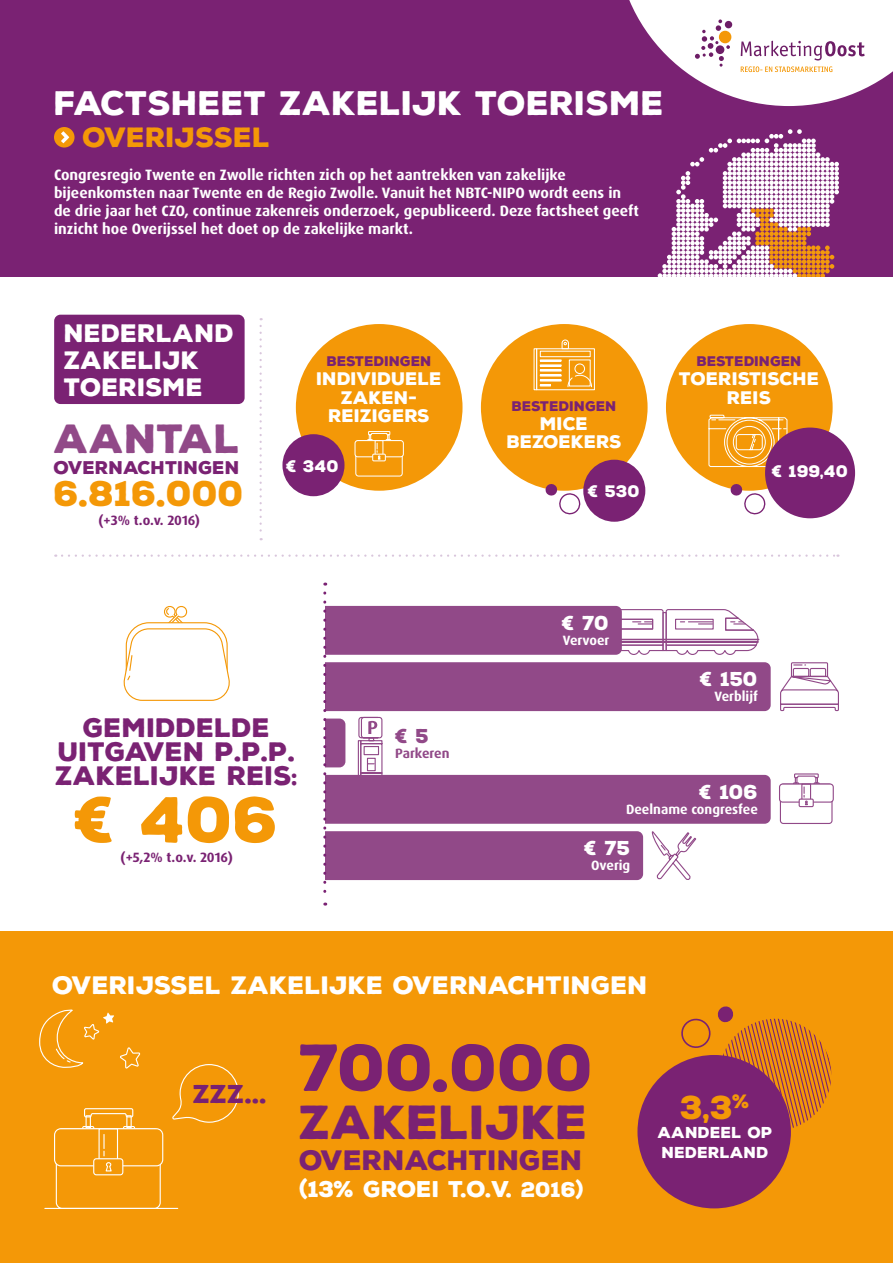
<style>
.page{position:relative;width:893px;height:1263px;background:#fff}
.page>*{position:absolute;margin:0;border:0;box-sizing:border-box;transform-origin:0 0}
.t1{font:900 63.9px "Nexa Rust Sans";color:#7a2273}
.t2{font:900 62.85px "Nexa Rust Sans";color:#f49807}
.t3{font:900 46.35px "Nexa Rust Sans";color:#7a2273}
.t4{font:900 39.6px "Nexa Rust Sans";color:#914988}
.t5{font:900 34.65px "Nexa Rust Sans";color:#f49807}
.t6{font:900 33px "Nexa Rust Sans";color:#fff}
.t7{font:900 32.1px "Nexa Rust Sans";color:#f49807}
.t8{font:900 27.15px "Nexa Rust Sans";color:#7a2273}
.t9{font:900 27px "Nexa Rust Sans";color:#f49807}
.t10{font:900 25.95px/24px "Nexa Rust Sans";color:#7a2273;text-align:center}
.t11{font:900 25.05px "Nexa Rust Sans";color:#782173}
.t12{font:900 24.45px/26.7px "Nexa Rust Sans";color:#fff}
.t13{font:900 22.05px "Nexa Rust Sans";color:#fff}
.t14{font:900 19.5px "Nexa Rust Sans";letter-spacing:-.01em;color:#fff}
.t15{font:900 19.5px "Nexa Rust Sans";color:#914988}
.t16{font:900 17.85px "Nexa Rust Sans";color:#7a2273}
.t17{font:900 17.55px/18.8px "Nexa Rust Sans";color:#fff;text-align:center}
.t18{font:900 16.2px "Nexa Rust Sans";color:#fff}
.t19{font:900 15.3px/19.5px "Nexa Rust Sans";color:#fff}
.t20{font:700 15px/18px "Dax Pro";color:#fff}
.t21{font:700 13.5px "Dax Pro";color:#fff}
.t22{font:900 13.5px "Nexa Rust Sans";color:#7a2273}
.t23{font:700 13.5px "Dax Pro";color:#7a2273}
.t24{font:700 13.5px "Dax Pro";color:#914988}
.s1{font-size:20.7px}
</style>
<div class="page">
<div style="left:0;top:0;width:893px;height:276px;background:#7a2273"></div>
<svg style="left:658px;top:129px;width:181px;height:147px"></svg>
<svg style="left:629px;top:0;width:264px;height:106px"></svg>
<div style="left:54px;top:127px;width:21px;height:21px;background:#f49807;border-radius:50%"></div>
<svg style="left:61px;top:131px;width:8px;height:12px"></svg>
<svg style="left:62px;top:554px;width:776px;height:3px"></svg>
<div style="left:310px;top:606px;width:312px;height:49px;background:#914988;border-radius:6px"></div>
<div style="left:310px;top:662px;width:461px;height:49px;background:#914988;border-radius:6px"></div>
<div style="left:310px;top:775px;width:461px;height:49px;background:#914988;border-radius:6px"></div>
<div style="left:310px;top:831px;width:333px;height:49px;background:#914988;border-radius:6px"></div>
<div style="left:310px;top:718px;width:35px;height:49px;background:#914988;border-radius:6px"></div>
<svg style="left:614px;top:608px;width:145px;height:47px"></svg>
<svg style="left:780px;top:662px;width:59px;height:50px"></svg>
<svg style="left:358px;top:716px;width:25px;height:59px"></svg>
<div style="left:358px;top:740px;width:3px;height:37px;border:1px solid #914988"></div>
<div style="left:780px;top:783px;width:52px;height:41px;border:1px solid #914988;border-radius:3px"></div>
<div style="left:779px;top:784px;width:54px;height:18px;background:#fff;border-radius:3px"></div>
<div style="left:779px;top:783px;width:55px;height:20px;border:1px solid #914988;border-radius:3px"></div>
<div style="left:799px;top:798px;width:15px;height:9px;border:1px solid #914988"></div>
<svg style="left:793px;top:773px;width:27px;height:30px"></svg>
<svg style="left:651px;top:831px;width:46px;height:49px"></svg>
<div style="left:219px;top:601px;width:105px;height:289px;background:#fff"></div>
<svg style="left:323px;top:593px;width:3px;height:312px"></svg>
<svg style="left:259px;top:326px;width:3px;height:214px"></svg>
<svg style="left:123px;top:606px;width:107px;height:95px"></svg>
<div style="left:296px;top:324px;width:166px;height:167px;background:#f49807;border-radius:50%"></div>
<div style="left:282px;top:434px;width:62px;height:62px;background:#7a2273;border-radius:50%"></div>
<div style="left:355px;top:440px;width:48px;height:37px;border:1px solid #fff;border-radius:3px"></div>
<div style="left:355px;top:441px;width:48px;height:16px;background:#f49807;border-radius:3px"></div>
<div style="left:354px;top:440px;width:50px;height:17px;border:1px solid #fff;border-radius:3px"></div>
<div style="left:372px;top:454px;width:14px;height:7px;border:1px solid #fff"></div>
<svg style="left:367px;top:431px;width:24px;height:27px"></svg>
<div style="left:481px;top:324px;width:167px;height:167px;background:#f49807;border-radius:50%"></div>
<div style="left:536px;top:348px;width:59px;height:42px;border:1px solid #fff"></div>
<div style="left:540px;top:351px;width:51px;height:6px;border:1px solid #fff"></div>
<svg style="left:540px;top:360px;width:21px;height:26px"></svg>
<div style="left:574px;top:363px;width:11px;height:11px;border:1px solid #fff;border-radius:50%"></div>
<svg style="left:561px;top:339px;width:8px;height:11px"></svg>
<svg style="left:567px;top:374px;width:25px;height:14px"></svg>
<div style="left:583px;top:460px;width:62px;height:62px;background:#7a2273;border-radius:50%"></div>
<svg style="left:545px;top:484px;width:36px;height:31px"></svg>
<div style="left:666px;top:324px;width:167px;height:167px;background:#f49807;border-radius:50%"></div>
<svg style="left:730px;top:484px;width:36px;height:31px"></svg>
<div style="left:54px;top:315px;width:191px;height:89px;background:#7a2273;border-radius:6px"></div>
<div style="left:0;top:931px;width:893px;height:332px;background:#f49807"></div>
<svg style="left:680px;top:1006px;width:152px;height:122px"></svg>
<div style="left:56px;top:1128px;width:105px;height:81px;border:1px solid #fff;border-radius:6px"></div>
<div style="left:82px;top:1126px;width:12px;height:6px;border:1px solid #fff"></div>
<div style="left:123px;top:1126px;width:12px;height:6px;border:1px solid #fff"></div>
<div style="left:55px;top:1129px;width:108px;height:37px;background:#f49807;border-radius:6px"></div>
<div style="left:54px;top:1128px;width:109px;height:38px;border:1px solid #fff;border-radius:6px"></div>
<div style="left:86px;top:1115px;width:5px;height:13px;border:1px solid #fff"></div>
<div style="left:126px;top:1115px;width:6px;height:13px;border:1px solid #fff"></div>
<svg style="left:84px;top:1108px;width:50px;height:10px"></svg>
<div style="left:99px;top:1128px;width:19px;height:38px;border:1px solid #fff"></div>
<div style="left:94px;top:1159px;width:29px;height:16px;background:#f49807;border-radius:3px"></div>
<div style="left:93px;top:1158px;width:30px;height:17px;border:1px solid #fff;border-radius:3px"></div>
<svg style="left:103px;top:1134px;width:10px;height:38px"></svg>
<svg style="left:172px;top:1064px;width:67px;height:59px"></svg>
<hr style="left:45px;top:1208px;width:133px;height:1px;background:#fff">
<svg style="left:39px;top:1009px;width:102px;height:60px"></svg>
<div style="left:637px;top:1055px;width:154px;height:153px;background:#7a2273;border-radius:50%"></div>
<svg style="left:708px;top:414px;width:80px;height:53px"></svg>
<div style="left:765px;top:428px;width:90px;height:90px;background:#7a2273;border-radius:50%"></div>
<h3 class="t6" style="left:54px;top:81px;width:612px">FACTSHEET ZAKELIJK TOERISME</h3>
<h3 class="t9" style="left:83px;top:119px;width:189px">OVERIJSSEL</h3>
<p class="t20" style="left:54px;top:166px;width:586px">Congresregio Twente en Zwolle richten zich op het aantrekken van zakelijke bijeenkomsten naar Twente en de Regio Zwolle. Vanuit het NBTC-NIPO wordt eens in de drie jaar het CZO, continue zakenreis onderzoek, gepubliceerd. Deze factsheet geeft inzicht hoe Overijssel het doet op de zakelijke markt.</p>
<h3 class="t12" style="left:64px;top:321px;width:171px">NEDERLAND<br>ZAKELIJK<br>TOERISME</h3>
<h3 class="t4" style="left:54px;top:412px;width:188px">AANTAL</h3>
<p class="t16" style="left:54px;top:456px;width:187px">OVERNACHTINGEN</p>
<h3 class="t5" style="left:54px;top:470px;width:192px">6.816.000</h3>
<p class="t23" style="left:99px;top:512px;width:103px">(+3% t.o.v. 2016)</p>
<p class="t22" style="left:327px;top:352px;width:106px">BESTEDINGEN</p>
<p class="t17" style="left:316px;top:369px;width:127px">INDIVIDUELE<br>ZAKEN-<br>REIZIGERS</p>
<p class="t18" style="left:286px;top:455px;width:54px">€ 340</p>
<p class="t22" style="left:512px;top:397px;width:106px">BESTEDINGEN</p>
<p class="t17" style="left:507px;top:414px;width:116px">MICE<br>BEZOEKERS</p>
<p class="t18" style="left:588px;top:480px;width:53px">€ 530</p>
<p class="t22" style="left:697px;top:352px;width:106px">BESTEDINGEN</p>
<p class="t17" style="left:679px;top:369px;width:142px">TOERISTISCHE<br>REIS</p>
<p class="t18" style="left:772px;top:460px;width:78px">€ 199,40</p>
<h3 class="t14" style="left:562px;top:609px;width:49px">€ 70</h3>
<p class="t21" style="left:563px;top:631px;width:48px">Vervoer</p>
<h3 class="t14" style="left:700px;top:666px;width:59px">€ 150</h3>
<p class="t21" style="left:715px;top:687px;width:45px">Verblijf</p>
<h3 class="t10" style="left:55px;top:716px;width:244px">GEMIDDELDE<br>UITGAVEN P.P.P.<br>ZAKELIJKE REIS:</h3>
<h2 class="t2" style="left:74px;top:777px;width:207px">€ 406</h2>
<p class="t23" style="left:121px;top:848px;width:114px">(+5,2% t.o.v. 2016)</p>
<h3 class="t15" style="left:395px;top:723px;width:35px">€ 5</h3>
<p class="t24" style="left:395px;top:745px;width:56px">Parkeren</p>
<h3 class="t14" style="left:699px;top:778px;width:60px">€ 106</h3>
<p class="t21" style="left:626px;top:800px;width:133px">Deelname congresfee</p>
<h3 class="t14" style="left:584px;top:835px;width:48px">€ 75</h3>
<p class="t21" style="left:591px;top:856px;width:41px">Overig</p>
<h3 class="t12" style="left:53px;top:972px;width:597px">OVERIJSSEL ZAKELIJKE OVERNACHTINGEN</h3>
<h3 class="t11" style="left:193px;top:1077px;width:75px">ZZZ...</h3>
<h1 class="t1" style="left:299px;top:1024px;width:296px">700.000</h1>
<h3 class="t3" style="left:299px;top:1090px;width:290px">ZAKELIJKE</h3>
<h3 class="t8" style="left:299px;top:1141px;width:285px">OVERNACHTINGEN</h3>
<h3 class="t13" style="left:299px;top:1174px;width:286px">(13% GROEI T.O.V. <span class="s1">2016)</span></h3>
<h3 class="t7" style="left:680px;top:1085px;width:71px">3,3<sup>%</sup></h3>
<p class="t19" style="left:658px;top:1123px;width:116px">AANDEEL OP<br>NEDERLAND</p>
</div>
